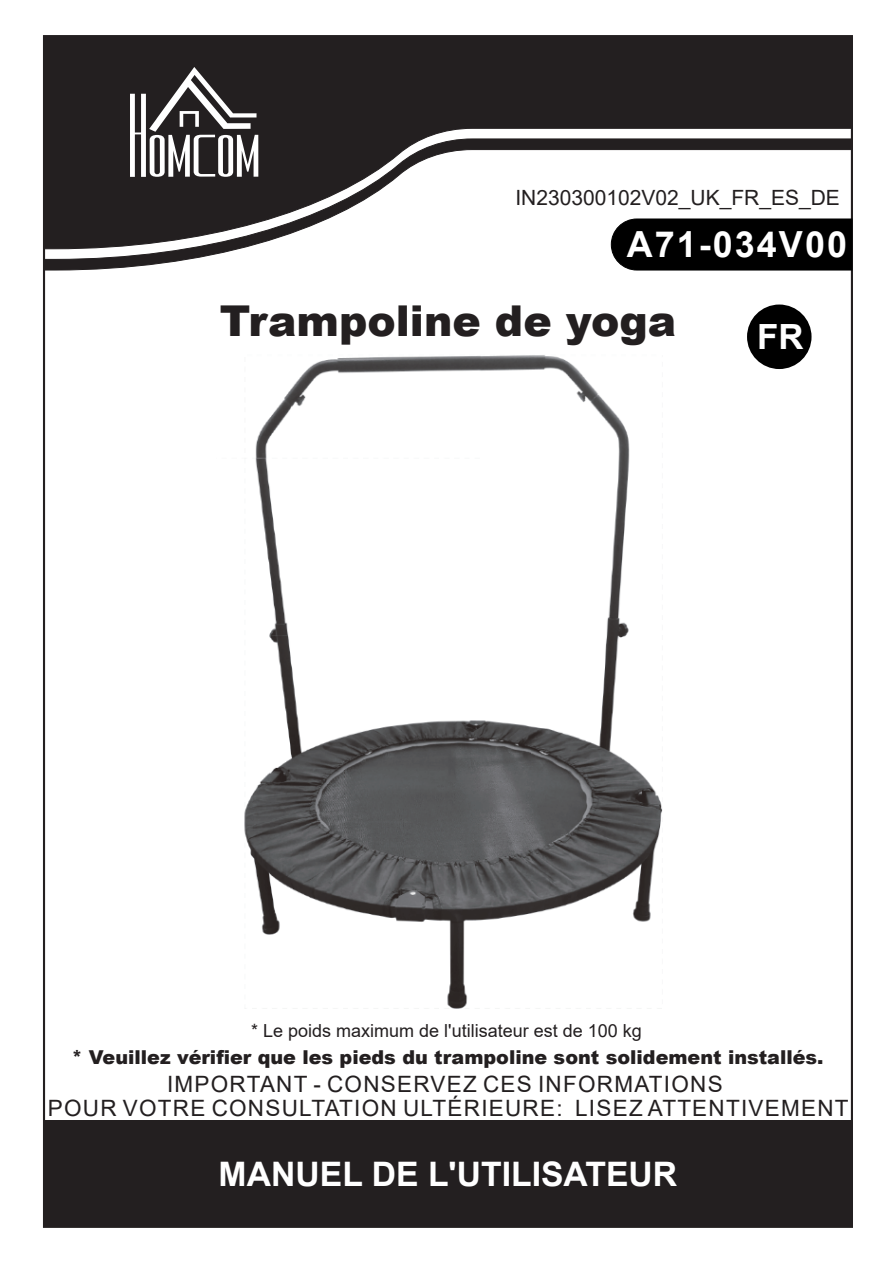
<style>
.page{position:relative;width:893px;height:1263px;background:#fff}
.page>*{position:absolute;margin:0;border:0;box-sizing:border-box;transform-origin:0 0}
.t1{font:900 42.45px "Arial";color:#231f20}
.t2{font:700 36px "Arial";letter-spacing:.055em;color:#fff}
.t3{font:700 34.8px "Arial";color:#fff}
.t4{font:700 33.75px "Arial";color:#fff}
.t5{font:22.5px/24px "Arial";letter-spacing:.055em;color:#231f20;text-align:center}
.t6{font:21px "Arial";color:#231f20}
.t7{font:900 19.2px "Arial";color:#231f20}
.t8{font:18px "Arial";color:#231f20}
</style>
<div class="page">
<img style="left:244px;top:355px;width:419px;height:654px">
<div style="left:43px;top:35px;width:810px;height:103px;background:#231f20"></div>
<svg style="left:43px;top:138px;width:810px;height:133px"></svg>
<svg style="left:130px;top:67px;width:128px;height:110px"></svg>
<div style="left:747px;top:304px;width:65px;height:65px;background:#000;border-radius:50%"></div>
<div style="left:44px;top:1120px;width:808px;height:107px;background:#231f20"></div>
<p class="t6" style="left:515px;top:183px;width:326px">IN230300102V02_UK_FR_ES_DE</p>
<h2 class="t2" style="left:627px;top:219px;width:222px">A71-034V00</h2>
<h1 class="t1" style="left:220px;top:290px;width:458px">Trampoline de yoga</h1>
<h3 class="t3" style="left:757px;top:312px;width:48px">FR</h3>
<p class="t8" style="left:251px;top:1018px;width:392px">* Le poids maximum de l'utilisateur est de 100 kg</p>
<p class="t7" style="left:72px;top:1044px;width:753px">* Veuillez vérifier que les pieds du trampoline sont solidement installés.</p>
<p class="t5" style="left:48px;top:1071px;width:802px">IMPORTANT - CONSERVEZ CES INFORMATIONS<br>POUR VOTRE CONSULTATION ULTÉRIEURE: LISEZ ATTENTIVEMENT</p>
<h3 class="t4" style="left:219px;top:1150px;width:460px">MANUEL DE L'UTILISATEUR</h3>
</div>
